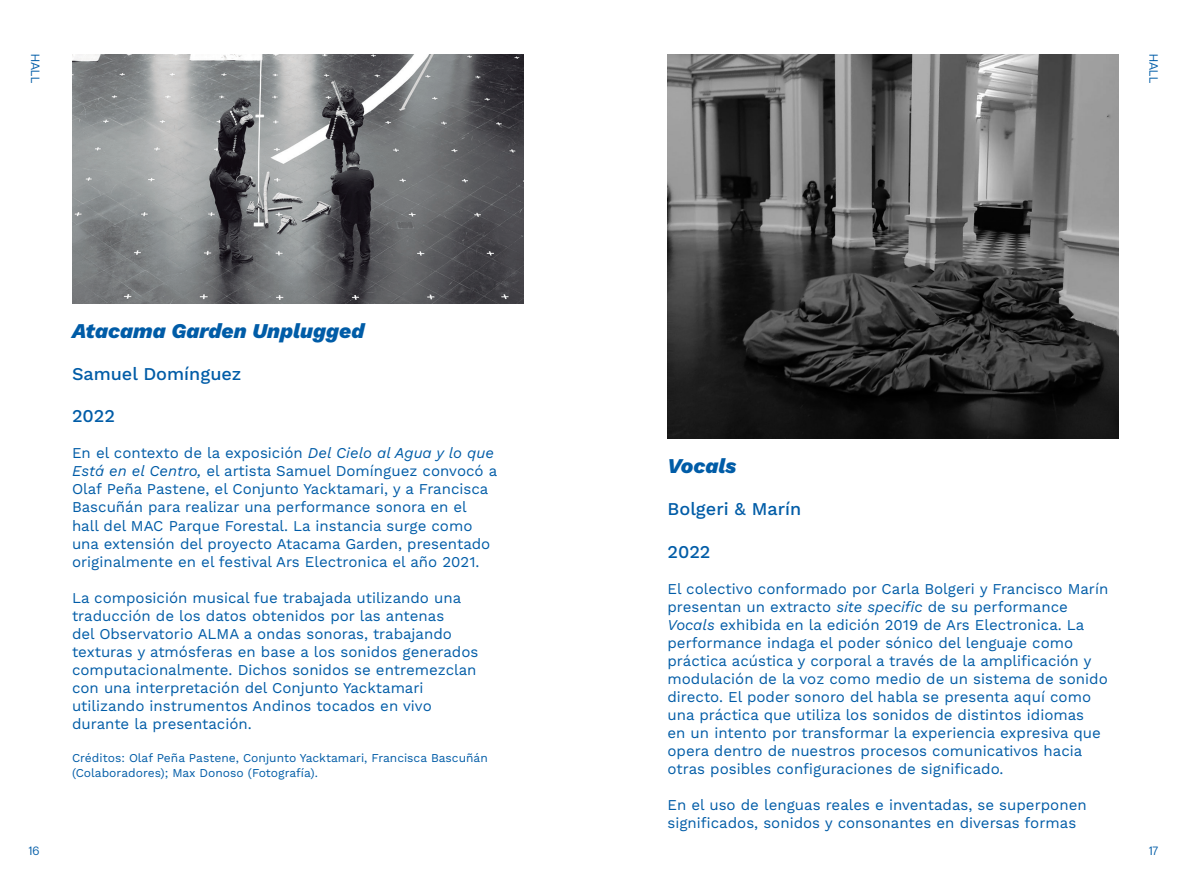
<style>
.page{position:relative;width:1191px;height:893px;background:#fff}
.page>*{position:absolute;margin:0;border:0;box-sizing:border-box;transform-origin:0 0}
.t1{font:italic 800 21px "Work Sans";color:#005ca7}
.t2{font:500 18px "Work Sans";color:#005ca7}
.t3{font:15px/18px "Work Sans";color:#005ca7}
.t4{font:12px/15px "Work Sans";color:#005ca7}
.t5{font:12px "Articulat CF";letter-spacing:.01em;color:#005ca7}
.s1{font-style:italic}
</style>
<div class="page">
<img style="left:72px;top:54px;width:451px;height:250px">
<img style="left:667px;top:54px;width:452px;height:384px">
<p class="t5" style="left:44px;top:54px;width:31px;rotate:90deg">HALL</p>
<p class="t1" style="left:72px;top:315px;width:294px">Atacama Garden Unplugged</p>
<p class="t2" style="left:72px;top:364px;width:171px">Samuel Domínguez</p>
<p class="t2" style="left:72px;top:406px;width:45px">2022</p>
<p class="t3" style="left:72px;top:445px;width:427px">En el contexto de la exposición <span class="s1">Del Cielo al Agua y lo que Está en el Centro,</span> el artista Samuel Domínguez convocó a Olaf Peña Pastene, el Conjunto Yacktamari, y a Francisca Bascuñán para realizar una performance sonora en el hall del MAC Parque Forestal. La instancia surge como una extensión del proyecto Atacama Garden, presentado originalmente en el festival Ars Electronica el año 2021.</p>
<p class="t3" style="left:72px;top:589px;width:408px">La composición musical fue trabajada utilizando una traducción de los datos obtenidos por las antenas<br>del Observatorio ALMA a ondas sonoras, trabajando texturas y atmósferas en base a los sonidos generados computacionalmente. Dichos sonidos se entremezclan con una interpretación del Conjunto Yacktamari</p>
<p class="t3" style="left:72px;top:697px;width:361px">utilizando instrumentos Andinos tocados en vivo durante la presentación.</p>
<p class="t4" style="left:72px;top:750px;width:417px">Créditos: Olaf Peña Pastene, Conjunto Yacktamari, Francisca Bascuñán (Colaboradores); Max Donoso (Fotografía).</p>
<p class="t5" style="left:1162px;top:54px;width:31px;rotate:90deg">HALL</p>
<p class="t1" style="left:667px;top:450px;width:71px">Vocals</p>
<p class="t2" style="left:667px;top:499px;width:135px">Bolgeri &amp; Marín</p>
<p class="t2" style="left:667px;top:541px;width:45px">2022</p>
<p class="t3" style="left:667px;top:580px;width:442px">El colectivo conformado por Carla Bolgeri y Francisco Marín presentan un extracto <span class="s1">site specific</span> de su performance <span class="s1">Vocals</span> exhibida en la edición 2019 de Ars Electronica. La performance indaga el poder sónico del lenguaje como práctica acústica y corporal a través de la amplificación y modulación de la voz como medio de un sistema de sonido directo. El poder sonoro del habla se presenta aquí como una práctica que utiliza los sonidos de distintos idiomas<br>en un intento por transformar la experiencia expresiva que opera dentro de nuestros procesos comunicativos hacia otras posibles configuraciones de significado.</p>
<p class="t3" style="left:667px;top:796px;width:420px">En el uso de lenguas reales e inventadas, se superponen significados, sonidos y consonantes en diversas formas</p>
<p class="t5" style="left:28px;top:842px;width:12px">16</p>
<p class="t5" style="left:1148px;top:842px;width:11px">17</p>
</div>
